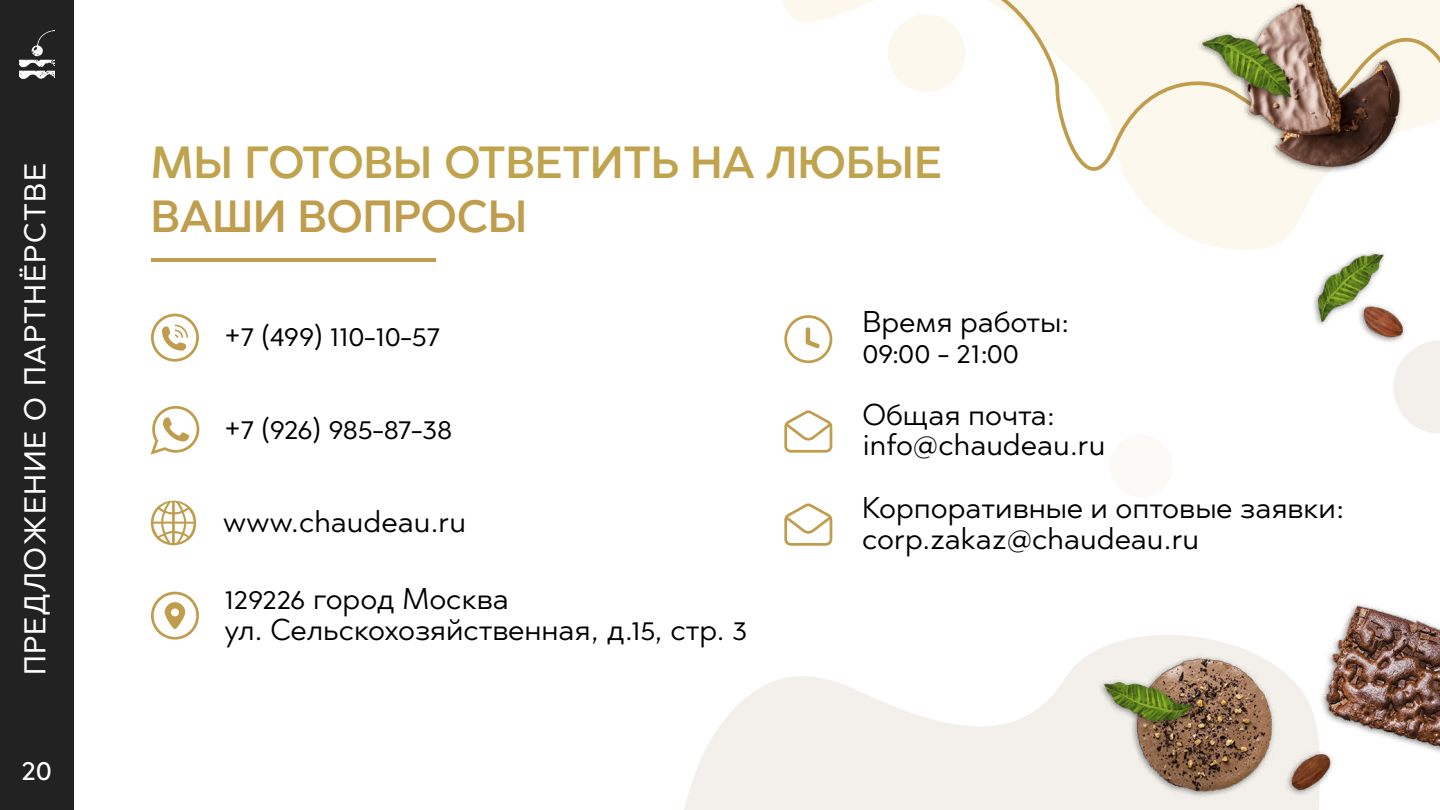
<style>
.page{position:relative;width:1440px;height:810px;background:#fff}
.page>*{position:absolute;margin:0;border:0;box-sizing:border-box;transform-origin:0 0}
.t1{font:600 45px "Abrade";color:#bfa34d}
.t2{font:600 45px "Abrade";color:#bf9d4d}
.t3{font:30px/30.8px "Abrade";color:#000}
.t4{font:500 30px "Abrade";letter-spacing:.05em;color:#fff}
.t5{font:30px "Abrade";letter-spacing:-.025em;color:#000}
</style>
<div class="page">
<hr style="left:151px;top:258px;width:285px;height:4px;background:#bf9d4d">
<svg style="left:782px;top:0;width:92px;height:22px;fill:#fdf8ed"></svg>
<svg style="left:888px;top:14px;width:44px;height:78px"></svg>
<svg style="left:684px;top:666px;width:391px;height:144px;fill:#f3f0eb"></svg>
<svg style="left:932px;top:0;width:143px;height:156px"></svg>
<img style="left:1075px;top:0;width:365px;height:810px">
<svg style="left:151px;top:501px;width:45px;height:44px"></svg>
<svg style="left:151px;top:314px;width:48px;height:48px"></svg>
<svg style="left:151px;top:406px;width:48px;height:49px"></svg>
<svg style="left:784px;top:315px;width:48px;height:48px"></svg>
<svg style="left:784px;top:410px;width:48px;height:43px"></svg>
<svg style="left:784px;top:503px;width:48px;height:43px"></svg>
<svg style="left:151px;top:592px;width:48px;height:48px"></svg>
<div style="left:0;top:0;width:74px;height:810px;background:#222"></div>
<img style="left:19px;top:30px;width:35px;height:49px">
<p class="t4" style="left:15px;top:675px;width:513px;rotate:-90deg">ПРЕДЛОЖЕНИЕ О ПАРТНЁРСТВЕ</p>
<p class="t4" style="left:22px;top:750px;width:32px">20</p>
<h1 class="t1" style="left:151px;top:132px;width:792px">МЫ ГОТОВЫ ОТВЕТИТЬ НА ЛЮБЫЕ</h1>
<h1 class="t2" style="left:151px;top:186px;width:378px">ВАШИ ВОПРОСЫ</h1>
<p class="t3" style="left:225px;top:320px;width:217px">+7 (499) 110-10-57</p>
<p class="t5" style="left:225px;top:408px;width:229px">+7 (926) 985-87-38</p>
<p class="t3" style="left:223px;top:505px;width:244px">www.chaudeau.ru</p>
<p class="t3" style="left:225px;top:582px;width:524px">129226 город Москва<br>ул. Сельскохозяйственная, д.15, стр. 3</p>
<p class="t3" style="left:862px;top:306px;width:208px">Время работы:<br>09:00 - 21:00</p>
<p class="t3" style="left:862px;top:398px;width:244px">Общая почта: info@chaudeau.ru</p>
<p class="t3" style="left:862px;top:491px;width:483px">Корпоративные и оптовые заявки: corp.zakaz@chaudeau.ru</p>
</div>
